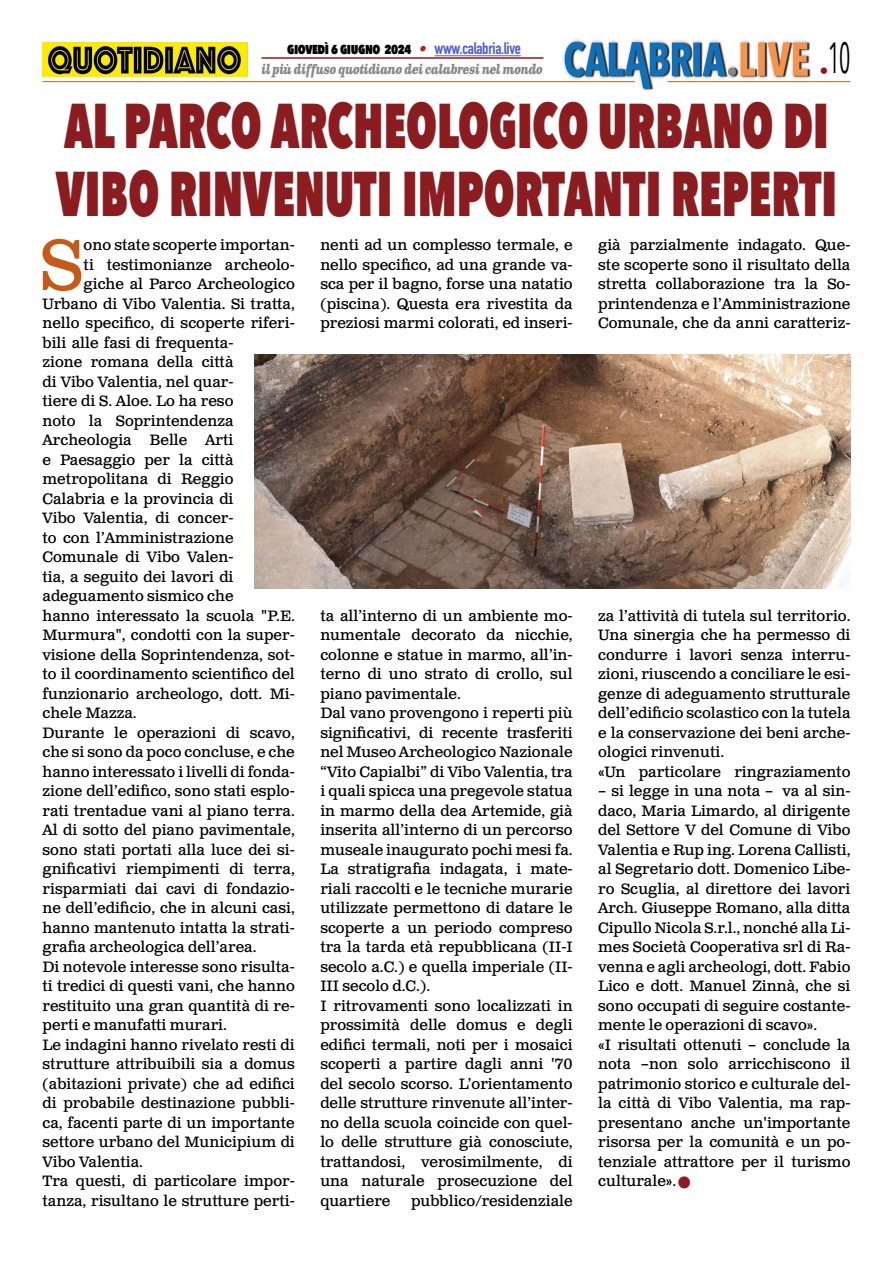
<style>
.page{position:relative;width:893px;height:1263px;background:#fff}
.page>*{position:absolute;margin:0;border:0;box-sizing:border-box;transform-origin:0 0}
.t1{font:71.25px "Clarendon Text Pro";color:#c85a19}
.t2{font:800 63px/67.5px "Avenir Next Condensed";color:#8b1c1f;scale:.77 1}
.t3{font:43.5px "Avenir Next Condensed";color:#000;scale:.55 1}
.t4{font:15px/19.5px "Clarendon Text Pro";color:#000}
.t5{font:800 15px "Avenir Next Condensed";letter-spacing:-.03em;color:#000;scale:.9 1}
.t6{font:italic 700 13.5px "Clarendon Text Pro";letter-spacing:-.05em;color:#878787;scale:.79 1}
.s1{font-family:"Clarendon Text Pro";font-weight:700;font-style:italic;color:#ca181a}
.s2{font-family:"DIN Condensed";font-weight:700;font-size:16.5px;color:#4f5cd6}
.s3{color:#8b1c1f}
</style>
<div class="page">
<img style="left:563px;top:39px;width:248px;height:51px">
<hr style="left:43px;top:81px;width:592px;height:1px;background:#c85a19">
<hr style="left:668px;top:81px;width:182px;height:1px;background:#c85a19">
<hr style="left:434px;top:55px;width:87px;height:1px;background:#4f5cd6">
<hr style="left:261px;top:57px;width:282px;height:2px;background:#8b1c1f">
<img style="left:43px;top:42px;width:204px;height:35px">
<img style="left:255px;top:355px;width:595px;height:234px">
<h3 class="t3" style="left:820px;top:20px;width:58px"><sub>•</sub>10</h3>
<p class="t5" style="left:287px;top:39px;width:261px">giovedì 6 giugno 2024 <span class="s1">•</span> <span class="s2">www.calabria.live</span></p>
<p class="t6" style="left:261px;top:61px;width:358px">il più diffuso quotidiano dei calabresi nel mondo</p>
<h2 class="t2" style="left:56px;top:92px;width:1016px">AL PARCO ARCHEOLOGICO URBANO DI<br>VIBO RINVENUTI IMPORTANTI REPERTI</h2>
<h1 class="t1" style="left:40px;top:222px;width:45px">S</h1>
<p class="t4" style="left:84px;top:236px;width:213px">ono state scoperte importan-</p>
<p class="t4" style="left:598px;top:236px;width:254px;text-align:justify">già parzialmente indagato. Que&shy;ste scoperte sono il risultato della stretta collaborazione tra la So&shy;printendenza e l’Amministrazione Comunale, che da anni caratteriz-</p>
<p class="t4" style="left:320px;top:236px;width:254px;text-align:justify">nenti ad un complesso termale, e nello specifico, ad una grande va&shy;sca per il bagno, forse una natatio (piscina). Questa era rivestita da preziosi marmi colorati, ed inseri-</p>
<p class="t4" style="left:84px;top:256px;width:213px">ti testimonianze archeolo-</p>
<p class="t4" style="left:84px;top:275px;width:213px">giche al Parco Archeologico</p>
<p class="t4" style="left:43px;top:295px;width:254px">Urbano di Vibo Valentia. Si tratta,</p>
<p class="t4" style="left:43px;top:314px;width:254px">nello specifico, di scoperte riferi-</p>
<p class="t4" style="left:43px;top:334px;width:193px">bili alle fasi di frequenta-</p>
<p class="t4" style="left:43px;top:353px;width:192px">zione romana della città</p>
<p class="t4" style="left:43px;top:373px;width:192px">di Vibo Valentia, nel quar-</p>
<p class="t4" style="left:43px;top:392px;width:192px">tiere di S. Aloe. Lo ha reso</p>
<p class="t4" style="left:43px;top:412px;width:192px">noto la Soprintendenza</p>
<p class="t4" style="left:43px;top:431px;width:192px">Archeologia Belle Arti</p>
<p class="t4" style="left:43px;top:451px;width:192px">e Paesaggio per la città</p>
<p class="t4" style="left:43px;top:470px;width:192px">metropolitana di Reggio</p>
<p class="t4" style="left:43px;top:490px;width:193px">Calabria e la provincia di</p>
<p class="t4" style="left:43px;top:509px;width:192px">Vibo Valentia, di concer-</p>
<p class="t4" style="left:43px;top:529px;width:192px">to con l’Amministrazione</p>
<p class="t4" style="left:43px;top:548px;width:192px">Comunale di Vibo Valen-</p>
<p class="t4" style="left:43px;top:568px;width:192px">tia, a seguito dei lavori di</p>
<p class="t4" style="left:43px;top:587px;width:192px">adeguamento sismico che</p>
<p class="t4" style="left:43px;top:607px;width:254px">hanno interessato la scuola "P.E.</p>
<p class="t4" style="left:43px;top:626px;width:254px">Murmura", condotti con la super-</p>
<p class="t4" style="left:43px;top:646px;width:254px">visione della Soprintendenza, sot-</p>
<p class="t4" style="left:43px;top:665px;width:254px">to il coordinamento scientifico del</p>
<p class="t4" style="left:43px;top:685px;width:254px">funzionario archeologo, dott. Mi-</p>
<p class="t4" style="left:43px;top:704px;width:96px">chele Mazza.</p>
<p class="t4" style="left:43px;top:724px;width:254px">Durante le operazioni di scavo,</p>
<p class="t4" style="left:43px;top:743px;width:254px">che si sono da poco concluse, e che</p>
<p class="t4" style="left:43px;top:763px;width:254px">hanno interessato i livelli di fonda-</p>
<p class="t4" style="left:43px;top:782px;width:254px">zione dell’edifico, sono stati esplo-</p>
<p class="t4" style="left:43px;top:802px;width:254px">rati trentadue vani al piano terra.</p>
<p class="t4" style="left:43px;top:821px;width:254px">Al di sotto del piano pavimentale,</p>
<p class="t4" style="left:43px;top:841px;width:254px">sono stati portati alla luce dei si-</p>
<p class="t4" style="left:43px;top:860px;width:254px">gnificativi riempimenti di terra,</p>
<p class="t4" style="left:43px;top:880px;width:254px">risparmiati dai cavi di fondazio-</p>
<p class="t4" style="left:43px;top:899px;width:254px">ne dell’edificio, che in alcuni casi,</p>
<p class="t4" style="left:43px;top:919px;width:254px">hanno mantenuto intatta la strati-</p>
<p class="t4" style="left:43px;top:938px;width:215px">grafia archeologica dell’area.</p>
<p class="t4" style="left:43px;top:958px;width:254px">Di notevole interesse sono risulta-</p>
<p class="t4" style="left:43px;top:977px;width:254px">ti tredici di questi vani, che hanno</p>
<p class="t4" style="left:43px;top:997px;width:254px">restituito una gran quantità di re-</p>
<p class="t4" style="left:43px;top:1016px;width:186px">perti e manufatti murari.</p>
<p class="t4" style="left:43px;top:1036px;width:254px">Le indagini hanno rivelato resti di</p>
<p class="t4" style="left:43px;top:1055px;width:254px">strutture attribuibili sia a domus</p>
<p class="t4" style="left:43px;top:1075px;width:254px">(abitazioni private) che ad edifici</p>
<p class="t4" style="left:43px;top:1094px;width:254px">di probabile destinazione pubbli-</p>
<p class="t4" style="left:43px;top:1114px;width:254px">ca, facenti parte di un importante</p>
<p class="t4" style="left:43px;top:1133px;width:254px">settore urbano del Municipium di</p>
<p class="t4" style="left:43px;top:1153px;width:102px">Vibo Valentia.</p>
<p class="t4" style="left:43px;top:1172px;width:254px">Tra questi, di particolare impor-</p>
<p class="t4" style="left:43px;top:1192px;width:254px">tanza, risultano le strutture perti-</p>
<p class="t4" style="left:598px;top:607px;width:254px">za l’attività di tutela sul territorio.<br>Una sinergia che ha permesso di condurre i lavori senza interru&shy;zioni, riuscendo a conciliare le esi&shy;genze di adeguamento strutturale dell’edificio scolastico con la tutela e la conservazione dei beni arche&shy;ologici rinvenuti.<br>«Un particolare ringraziamento</p>
<p class="t4" style="left:598px;top:782px;width:254px">– si legge in una nota – va al sin&shy;daco, Maria Limardo, al dirigente del Settore V del Comune di Vibo Valentia e Rup ing. Lorena Callisti, al Segretario dott. Domenico Libe&shy;ro Scuglia, al direttore dei lavori Arch. Giuseppe Romano, alla ditta Cipullo Nicola S.r.l., nonché alla Li&shy;mes Società Cooperativa srl di Ra&shy;venna e agli archeologi, dott. Fabio Lico e dott. Manuel Zinnà, che si sono occupati di seguire costante&shy;mente le operazioni di scavo».<br>«I risultati ottenuti – conclude la nota –non solo arricchiscono il patrimonio storico e culturale del&shy;la città di Vibo Valentia, ma rap&shy;presentano anche un'importante risorsa per la comunità e un po&shy;tenziale attrattore per il turismo culturale». <span class="s3">■</span></p>
<p class="t4" style="left:320px;top:607px;width:254px">ta all’interno di un ambiente mo&shy;numentale decorato da nicchie, colonne e statue in marmo, all’in&shy;terno di uno strato di crollo, sul piano pavimentale.<br>Dal vano provengono i reperti più significativi, di recente trasferiti nel Museo Archeologico Nazionale “Vito Capialbi” di Vibo Valentia, tra i quali spicca una pregevole statua in marmo della dea Artemide, già inserita all’interno di un percorso museale inaugurato pochi mesi fa.<br>La stratigrafia indagata, i mate&shy;riali raccolti e le tecniche murarie utilizzate permettono di datare le scoperte a un periodo compreso tra la tarda età repubblicana (II-I secolo a.C.) e quella imperiale (II-<br>III secolo d.C.).<br>I ritrovamenti sono localizzati in prossimità delle domus e degli edifici termali, noti per i mosaici scoperti a partire dagli anni '70 del secolo scorso. L’orientamento delle strutture rinvenute all’inter&shy;no della scuola coincide con quel&shy;lo delle strutture già conosciute, trattandosi, verosimilmente, di una naturale prosecuzione del quartiere</p>
<p class="t4" style="left:411px;top:1192px;width:163px">pubblico/residenziale</p>
</div>
